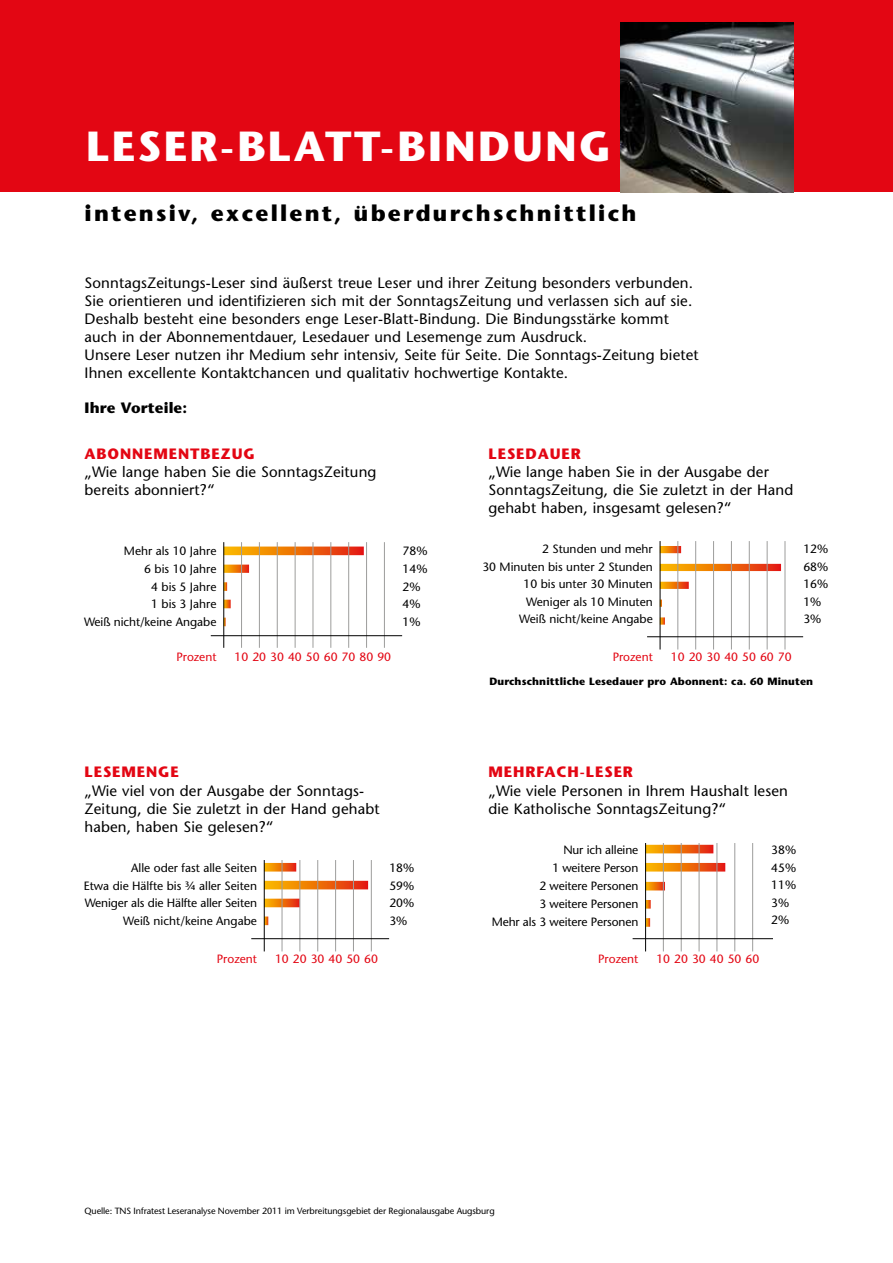
<style>
.page{position:relative;width:893px;height:1263px;background:#fff}
.page>*{position:absolute;margin:0;border:0;box-sizing:border-box;transform-origin:0 0}
.t1{font:700 42px "Stone Sans Std";letter-spacing:.06em;color:#fff}
.t2{font:700 22.5px "Stone Sans Std";letter-spacing:.1em;color:#000}
.t3{font:500 15px/18px "Stone Sans Std";letter-spacing:.01em;color:#000}
.t4{font:700 15px "Stone Sans Std";letter-spacing:.06em;color:#e30613}
.t5{font:700 15px "Stone Sans Std";letter-spacing:.01em;color:#000}
.t6{font:500 12px/17.5px "Stone Sans Std";color:#000;text-align:right}
.t7{font:500 12px "Stone Sans Std";color:#e30613}
.t8{font:700 10.5px "Stone Sans Std";letter-spacing:.01em;color:#000}
.t9{font:500 9px "Stone Sans Std";letter-spacing:-.01em;color:#000}
</style>
<div class="page">
<div style="left:1px;top:0;width:892px;height:191px;background:#e30613"></div>
<svg style="left:661px;top:617px;width:4px;height:8px"></svg>
<svg style="left:661px;top:582px;width:28px;height:7px"></svg>
<svg style="left:661px;top:564px;width:120px;height:7px"></svg>
<svg style="left:661px;top:546px;width:20px;height:7px"></svg>
<hr style="left:660px;top:541px;width:1px;height:108px;background:#000">
<hr style="left:678px;top:541px;width:1px;height:108px;background:#9d9d9c">
<hr style="left:695px;top:541px;width:1px;height:108px;background:#9d9d9c">
<hr style="left:713px;top:541px;width:1px;height:108px;background:#9d9d9c">
<hr style="left:731px;top:541px;width:1px;height:108px;background:#9d9d9c">
<hr style="left:749px;top:541px;width:1px;height:108px;background:#9d9d9c">
<hr style="left:767px;top:541px;width:1px;height:108px;background:#9d9d9c">
<hr style="left:785px;top:541px;width:1px;height:108px;background:#9d9d9c">
<hr style="left:647px;top:636px;width:156px;height:1px;background:#000">
<svg style="left:224px;top:546px;width:140px;height:9px"></svg>
<svg style="left:224px;top:618px;width:2px;height:8px"></svg>
<svg style="left:224px;top:600px;width:7px;height:8px"></svg>
<svg style="left:224px;top:582px;width:3px;height:9px"></svg>
<svg style="left:224px;top:565px;width:25px;height:8px"></svg>
<hr style="left:223px;top:542px;width:1px;height:106px;background:#000">
<hr style="left:241px;top:542px;width:1px;height:106px;background:#9d9d9c">
<hr style="left:259px;top:542px;width:1px;height:106px;background:#9d9d9c">
<hr style="left:277px;top:542px;width:1px;height:106px;background:#9d9d9c">
<hr style="left:295px;top:542px;width:1px;height:106px;background:#9d9d9c">
<hr style="left:313px;top:542px;width:1px;height:106px;background:#9d9d9c">
<hr style="left:331px;top:542px;width:1px;height:106px;background:#9d9d9c">
<hr style="left:348px;top:542px;width:1px;height:106px;background:#9d9d9c">
<hr style="left:366px;top:542px;width:1px;height:106px;background:#9d9d9c">
<hr style="left:384px;top:542px;width:1px;height:106px;background:#9d9d9c">
<hr style="left:211px;top:635px;width:191px;height:1px;background:#000">
<svg style="left:646px;top:918px;width:4px;height:9px"></svg>
<svg style="left:646px;top:900px;width:5px;height:9px"></svg>
<svg style="left:646px;top:882px;width:19px;height:8px"></svg>
<svg style="left:646px;top:863px;width:79px;height:8px"></svg>
<svg style="left:646px;top:845px;width:67px;height:8px"></svg>
<hr style="left:645px;top:843px;width:1px;height:108px;background:#000">
<hr style="left:663px;top:843px;width:1px;height:108px;background:#9d9d9c">
<hr style="left:681px;top:843px;width:1px;height:108px;background:#9d9d9c">
<hr style="left:699px;top:843px;width:1px;height:108px;background:#9d9d9c">
<hr style="left:717px;top:843px;width:1px;height:108px;background:#9d9d9c">
<hr style="left:734px;top:843px;width:1px;height:108px;background:#9d9d9c">
<hr style="left:752px;top:843px;width:1px;height:108px;background:#9d9d9c">
<hr style="left:633px;top:938px;width:140px;height:1px;background:#000">
<svg style="left:265px;top:916px;width:3px;height:9px"></svg>
<svg style="left:265px;top:899px;width:35px;height:8px"></svg>
<svg style="left:265px;top:881px;width:103px;height:8px"></svg>
<svg style="left:265px;top:863px;width:31px;height:8px"></svg>
<hr style="left:264px;top:860px;width:1px;height:91px;background:#000">
<hr style="left:282px;top:860px;width:1px;height:91px;background:#9d9d9c">
<hr style="left:300px;top:860px;width:1px;height:91px;background:#9d9d9c">
<hr style="left:317px;top:860px;width:1px;height:91px;background:#9d9d9c">
<hr style="left:335px;top:860px;width:1px;height:91px;background:#9d9d9c">
<hr style="left:353px;top:860px;width:1px;height:91px;background:#9d9d9c">
<hr style="left:371px;top:860px;width:1px;height:91px;background:#9d9d9c">
<hr style="left:251px;top:938px;width:138px;height:1px;background:#000">
<img style="left:620px;top:22px;width:173px;height:170px">
<h1 class="t1" style="left:86px;top:121px;width:526px">LESER-BLATT-BINDUNG</h1>
<h2 class="t2" style="left:85px;top:199px;width:553px">intensiv, excellent, überdurchschnittlich</h2>
<p class="t3" style="left:85px;top:274px;width:616px">SonntagsZeitungs-Leser sind äußerst treue Leser und ihrer Zeitung besonders verbunden.<br>Sie orientieren und identifizieren sich mit der SonntagsZeitung und verlassen sich auf sie.<br>Deshalb besteht eine besonders enge Leser-Blatt-Bindung. Die Bindungsstärke kommt auch in der Abonnementdauer, Lesedauer und Lesemenge zum Ausdruck.<br>Unsere Leser nutzen ihr Medium sehr intensiv, Seite für Seite. Die Sonntags-Zeitung bietet Ihnen excellente Kontaktchancen und qualitativ hochwertige Kontakte.</p>
<p class="t5" style="left:85px;top:398px;width:104px">Ihre Vorteile:</p>
<p class="t4" style="left:85px;top:444px;width:172px">ABONNEMENTBEZUG</p>
<p class="t3" style="left:85px;top:462px;width:293px">„Wie lange haben Sie die SonntagsZeitung bereits abonniert?“</p>
<p class="t6" style="left:84px;top:542px;width:134px">Mehr als 10 Jahre<br>6 bis 10 Jahre<br>4 bis 5 Jahre<br>1 bis 3 Jahre<br>Weiß nicht/keine Angabe</p>
<p class="t7" style="left:176px;top:649px;width:42px">Prozent</p>
<p class="t7" style="left:234px;top:649px;width:158px">10 20 30 40 50 60 70 80 90</p>
<p class="t6" style="left:403px;top:542px;width:26px;text-align:left">78%<br>14%<br>2%<br>4%<br>1%</p>
<p class="t4" style="left:85px;top:763px;width:96px">LESEMENGE</p>
<p class="t3" style="left:85px;top:781px;width:297px">„Wie viel von der Ausgabe der Sonntags-<br>Zeitung, die Sie zuletzt in der Hand gehabt haben, haben Sie gelesen?“</p>
<p class="t6" style="left:84px;top:859px;width:175px">Alle oder fast alle Seiten<br>Etwa die Hälfte bis ¾ aller Seiten<br>Weniger als die Hälfte aller Seiten<br>Weiß nicht/keine Angabe</p>
<p class="t7" style="left:217px;top:951px;width:42px">Prozent</p>
<p class="t7" style="left:275px;top:951px;width:105px">10 20 30 40 50 60</p>
<p class="t6" style="left:389px;top:859px;width:26px;text-align:justify">18% 59% 20% 3%</p>
<p class="t4" style="left:488px;top:444px;width:94px">LESEDAUER</p>
<p class="t3" style="left:488px;top:462px;width:306px">„Wie lange haben Sie in der Ausgabe der<br>SonntagsZeitung, die Sie zuletzt in der Hand gehabt haben, insgesamt gelesen?“</p>
<p class="t6" style="left:482px;top:540px;width:172px">2 Stunden und mehr<br>30 Minuten bis unter 2 Stunden<br>10 bis unter 30 Minuten<br>Weniger als 10 Minuten<br>Weiß nicht/keine Angabe</p>
<p class="t7" style="left:613px;top:649px;width:42px">Prozent</p>
<p class="t7" style="left:671px;top:649px;width:122px">10 20 30 40 50 60 70</p>
<p class="t6" style="left:803px;top:540px;width:26px;text-align:left">12%<br>68%<br>16%<br>1%<br>3%</p>
<p class="t8" style="left:489px;top:675px;width:325px">Durchschnittliche Lesedauer pro Abonnent: ca. 60 Minuten</p>
<p class="t4" style="left:488px;top:763px;width:146px">MEHRFACH-LESER</p>
<p class="t3" style="left:488px;top:781px;width:301px">„Wie viele Personen in Ihrem Haushalt lesen die Katholische SonntagsZeitung?“</p>
<p class="t6" style="left:492px;top:841px;width:148px;line-height:18px">Nur ich alleine<br>1 weitere Person<br>2 weitere Personen<br>3 weitere Personen<br>Mehr als 3 weitere Personen</p>
<p class="t7" style="left:598px;top:951px;width:42px">Prozent</p>
<p class="t7" style="left:656px;top:951px;width:105px">10 20 30 40 50 60</p>
<p class="t6" style="left:771px;top:841px;width:26px;text-align:left">38%<br>45%<br>11%<br>3%<br>2%</p>
<p class="t9" style="left:85px;top:1205px;width:412px">Quelle: TNS Infratest Leseranalyse November 2011 im Verbreitungsgebiet der Regionalausgabe Augsburg</p>
</div>
